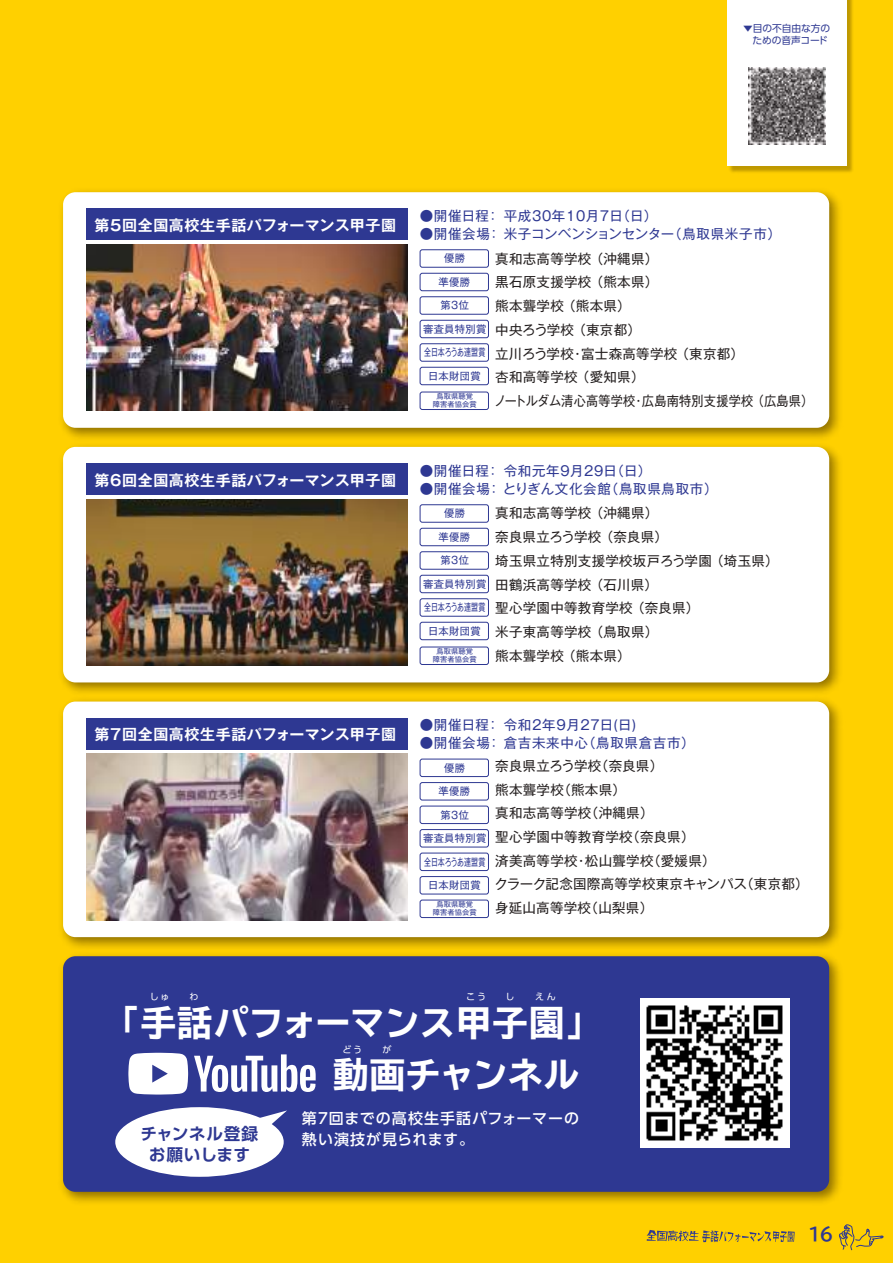
<style>
.page{position:relative;width:893px;height:1263px;background:#ffd000}
.page>*{position:absolute;margin:0;border:0;box-sizing:border-box;transform-origin:0 0}
.t1{font:700 expanded 35.25px/52.2px "TBUD Go Std";color:#fff;text-align:center}
.t2{font:700 18px "TBUD Go Std";color:#2e3892}
.t3{font:700 16.65px "UD Shin Go Pro De";letter-spacing:.015em;color:#2e3892}
.t4{font:700 15px "Gothic MB101 Pro De";letter-spacing:.04em;color:#fff}
.t5{font:500 15px "UD Shin Go Pro";letter-spacing:.065em;color:#fff}
.t6{font:13.5px/23.7px "Gothic MB101 Pro";letter-spacing:.02em;color:#241f1f}
.t7{font:13.5px "Gothic MB101 Pro";letter-spacing:.05em;color:#2e3892}
.t8{font:13.5px "Gothic MB101 Pro";letter-spacing:.02em;color:#2e3892}
.t9{font:13.5px "Gothic MB101 Pro";letter-spacing:.015em;color:#2e3892}
.t10{font:10.2px "Gothic MB101 Pro";letter-spacing:.035em;color:#2e3892}
.t11{font:10.2px "Gothic MB101 Pro";letter-spacing:-.015em;color:#2e3892;scale:.68 1}
.t12{font:9.75px/12px "UD Shin Go Pro";letter-spacing:-.01em;color:#2e3892}
.t13{font:9px "UD Shin Go Pro";letter-spacing:.205em;color:#fff}
.t14{font:7.2px/7.6px "Gothic MB101 Pro";letter-spacing:.02em;color:#2e3892;text-align:center}
</style>
<div class="page">
<img style="left:61px;top:700px;width:779px;height:247px">
<div style="left:63px;top:701px;width:766px;height:236px;background:#fff;border-radius:12px"></div>
<svg style="left:647px;top:1230px;width:148px;height:12px"></svg>
<svg style="left:838px;top:1224px;width:46px;height:27px"></svg>
<img style="left:729px;top:0;width:124px;height:173px">
<div style="left:727px;top:0;width:119px;height:166px;background:#fff"></div>
<img style="left:748px;top:68px;width:77px;height:77px">
<img style="left:61px;top:947px;width:779px;height:256px">
<div style="left:63px;top:956px;width:766px;height:236px;background:#2e3892;border-radius:12px"></div>
<img style="left:61px;top:190px;width:779px;height:248px">
<div style="left:63px;top:192px;width:766px;height:236px;background:#fff;border-radius:12px"></div>
<div style="left:86px;top:209px;width:321px;height:31px;background:#2e3892"></div>
<div style="left:420px;top:320px;width:69px;height:18px;border:1px solid #2e3892;border-radius:2px"></div>
<div style="left:420px;top:296px;width:69px;height:19px;border:1px solid #2e3892;border-radius:2px"></div>
<img style="left:86px;top:244px;width:321px;height:167px">
<div style="left:420px;top:343px;width:69px;height:19px;border:1px solid #2e3892;border-radius:2px"></div>
<div style="left:420px;top:367px;width:69px;height:18px;border:1px solid #2e3892;border-radius:2px"></div>
<div style="left:420px;top:392px;width:69px;height:18px;border:1px solid #2e3892;border-radius:2px"></div>
<img style="left:61px;top:438px;width:779px;height:262px">
<div style="left:63px;top:447px;width:766px;height:235px;background:#fff;border-radius:12px"></div>
<div style="left:86px;top:463px;width:321px;height:31px;background:#2e3892"></div>
<div style="left:420px;top:249px;width:69px;height:19px;border:1px solid #2e3892;border-radius:2px"></div>
<div style="left:420px;top:273px;width:69px;height:18px;border:1px solid #2e3892;border-radius:2px"></div>
<div style="left:420px;top:575px;width:69px;height:18px;border:1px solid #2e3892;border-radius:2px"></div>
<div style="left:420px;top:551px;width:69px;height:19px;border:1px solid #2e3892;border-radius:2px"></div>
<div style="left:420px;top:598px;width:69px;height:19px;border:1px solid #2e3892;border-radius:2px"></div>
<div style="left:420px;top:622px;width:69px;height:18px;border:1px solid #2e3892;border-radius:2px"></div>
<div style="left:420px;top:647px;width:69px;height:18px;border:1px solid #2e3892;border-radius:2px"></div>
<div style="left:420px;top:504px;width:69px;height:19px;border:1px solid #2e3892;border-radius:2px"></div>
<div style="left:420px;top:528px;width:69px;height:18px;border:1px solid #2e3892;border-radius:2px"></div>
<div style="left:420px;top:829px;width:69px;height:18px;border:1px solid #2e3892;border-radius:2px"></div>
<div style="left:420px;top:806px;width:69px;height:18px;border:1px solid #2e3892;border-radius:2px"></div>
<div style="left:420px;top:853px;width:69px;height:18px;border:1px solid #2e3892;border-radius:2px"></div>
<div style="left:420px;top:876px;width:69px;height:18px;border:1px solid #2e3892;border-radius:2px"></div>
<div style="left:420px;top:900px;width:69px;height:18px;border:1px solid #2e3892;border-radius:2px"></div>
<div style="left:420px;top:759px;width:69px;height:18px;border:1px solid #2e3892;border-radius:2px"></div>
<div style="left:420px;top:782px;width:69px;height:18px;border:1px solid #2e3892;border-radius:2px"></div>
<img style="left:86px;top:499px;width:321px;height:166px">
<div style="left:86px;top:718px;width:321px;height:31px;background:#2e3892"></div>
<img style="left:86px;top:754px;width:321px;height:166px">
<div style="left:115px;top:1107px;width:169px;height:70px;background:#fff;border-radius:50%"></div>
<svg style="left:248px;top:1110px;width:39px;height:21px"></svg>
<svg style="left:128px;top:1053px;width:60px;height:41px;background:#e8e9f3"></svg>
<svg style="left:194px;top:1054px;width:122px;height:38px"></svg>
<img style="left:640px;top:998px;width:149px;height:150px">
<p class="t12" style="left:743px;top:22px;width:89px">▼目の不自由な方の　ための音声コード</p>
<p class="t4" style="left:95px;top:213px;width:303px">第5回全国高校生手話パフォーマンス甲子園</p>
<p class="t4" style="left:95px;top:468px;width:303px">第6回全国高校生手話パフォーマンス甲子園</p>
<p class="t4" style="left:95px;top:722px;width:303px">第7回全国高校生手話パフォーマンス甲子園</p>
<p class="t7" style="left:420px;top:205px;width:239px">●開催日程： 平成30年10月７日（日）</p>
<p class="t8" style="left:420px;top:223px;width:363px">●開催会場： 米子コンベンションセンター（鳥取県米子市）</p>
<p class="t10" style="left:444px;top:250px;width:22px">優勝</p>
<p class="t10" style="left:438px;top:273px;width:33px">準優勝</p>
<p class="t10" style="left:441px;top:297px;width:30px">第3位</p>
<p class="t11" style="left:424px;top:344px;width:91px">全日本ろうあ連盟賞</p>
<p class="t10" style="left:428px;top:367px;width:54px">日本財団賞</p>
<p class="t14" style="left:433px;top:392px;width:46px">鳥取県聴覚障害者協会賞</p>
<p class="t10" style="left:423px;top:320px;width:65px">審査員特別賞</p>
<p class="t6" style="left:494px;top:245px;width:321px">真和志高等学校 （沖縄県）<br>黒石原支援学校 （熊本県）<br>熊本聾学校 （熊本県）<br>中央ろう学校 （東京都）<br>立川ろう学校・富士森高等学校 （東京都）<br>杏和高等学校 （愛知県）<br>ノートルダム清心高等学校・広島南特別支援学校 （広島県）</p>
<p class="t7" style="left:420px;top:459px;width:233px">●開催日程： 令和元年9月29日（日）</p>
<p class="t7" style="left:420px;top:477px;width:299px">●開催会場： とりぎん文化会館（鳥取県鳥取市）</p>
<p class="t6" style="left:495px;top:499px;width:285px">真和志高等学校 （沖縄県）<br>奈良県立ろう学校 （奈良県）<br>埼玉県立特別支援学校坂戸ろう学園 （埼玉県）田鶴浜高等学校 （石川県）<br>聖心学園中等教育学校 （奈良県）<br>米子東高等学校 （鳥取県）<br>熊本聾学校 （熊本県）</p>
<p class="t10" style="left:444px;top:505px;width:22px">優勝</p>
<p class="t10" style="left:438px;top:528px;width:33px">準優勝</p>
<p class="t10" style="left:441px;top:552px;width:30px">第3位</p>
<p class="t11" style="left:424px;top:599px;width:91px">全日本ろうあ連盟賞</p>
<p class="t10" style="left:428px;top:622px;width:54px">日本財団賞</p>
<p class="t14" style="left:433px;top:647px;width:46px">鳥取県聴覚障害者協会賞</p>
<p class="t10" style="left:423px;top:575px;width:65px">審査員特別賞</p>
<p class="t9" style="left:420px;top:714px;width:218px">●開催日程： 令和２年９月27日(日)</p>
<p class="t7" style="left:420px;top:732px;width:277px">●開催会場： 倉吉未来中心（鳥取県倉吉市）</p>
<p class="t6" style="left:494px;top:752px;width:316px">奈良県立ろう学校（奈良県）<br>熊本聾学校（熊本県）<br>真和志高等学校（沖縄県）<br>聖心学園中等教育学校（奈良県）<br>済美高等学校・松山聾学校（愛媛県）<br>クラーク記念国際高等学校東京キャンパス（東京都）身延山高等学校（山梨県）</p>
<p class="t10" style="left:444px;top:759px;width:22px">優勝</p>
<p class="t10" style="left:438px;top:783px;width:33px">準優勝</p>
<p class="t10" style="left:441px;top:806px;width:30px">第3位</p>
<p class="t11" style="left:424px;top:853px;width:91px">全日本ろうあ連盟賞</p>
<p class="t10" style="left:428px;top:877px;width:54px">日本財団賞</p>
<p class="t14" style="left:433px;top:900px;width:46px">鳥取県聴覚障害者協会賞</p>
<p class="t10" style="left:423px;top:830px;width:65px">審査員特別賞</p>
<p class="t13" style="left:150px;top:989px;width:21px">しゅ</p>
<p class="t13" style="left:190px;top:989px;width:10px">わ</p>
<p class="t13" style="left:466px;top:989px;width:21px">こう</p>
<p class="t13" style="left:505px;top:989px;width:10px">し</p>
<p class="t13" style="left:535px;top:989px;width:22px">えん</p>
<h1 class="t1" style="left:104px;top:997px;width:499px">「手話パフォーマンス甲子園」　　　　　 動画チャンネル</h1>
<p class="t13" style="left:342px;top:1042px;width:21px">どう</p>
<p class="t13" style="left:383px;top:1042px;width:10px">が</p>
<p class="t5" style="left:302px;top:1106px;width:279px">第7回までの高校生手話パフォーマーの</p>
<p class="t3" style="left:141px;top:1120px;width:119px">チャンネル登録</p>
<p class="t5" style="left:302px;top:1127px;width:174px">熱い演技が見られます。</p>
<p class="t3" style="left:149px;top:1141px;width:103px">お願いします</p>
<h2 class="t2" style="left:808px;top:1220px;width:27px">16</h2>
</div>
